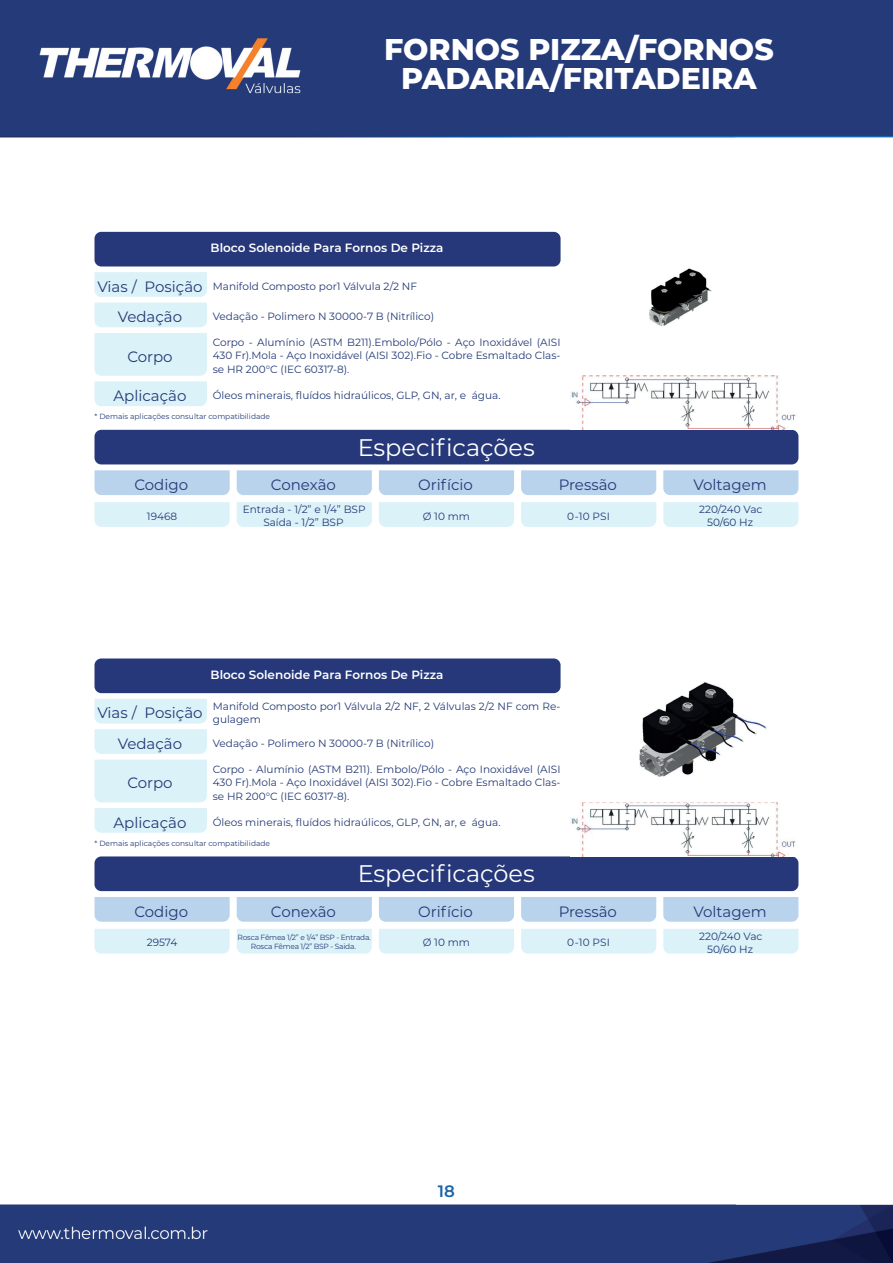
<style>
.page{position:relative;width:893px;height:1263px;background:#fff}
.page>*{position:absolute;margin:0;border:0;box-sizing:border-box;transform-origin:0 0}
.t1{font:800 30px/28.5px "Montserrat";color:#fff;text-align:center}
.t2{font:24px "Montserrat";color:#fff}
.t3{font:600 16.5px "Montserrat";color:#1a64ab}
.t4{font:15px/30.5px "Montserrat";color:#243a76;text-align:center}
.t5{font:600 12px "Montserrat";color:#fff}
.t6{font:10.5px/13.5px "Montserrat";color:#243a76;text-align:center}
.t7{font:7.5px "Montserrat";color:#243a76}
.t8{font:7.5px/9px "Montserrat";letter-spacing:-.03em;color:#243a76;text-align:center}
</style>
<div class="page">
<img style="left:0;top:0;width:893px;height:1263px">
<div style="left:94px;top:272px;width:113px;height:25px;background:#dcf2f9"></div>
<div style="left:94px;top:303px;width:113px;height:24px;background:#dcf2f9"></div>
<svg style="left:94px;top:333px;width:113px;height:73px;background:#def3f9"></svg>
<div style="left:94px;top:232px;width:467px;height:34px;background:#263879;border-radius:7px"></div>
<div style="left:94px;top:430px;width:704px;height:34px;background:#263879;border-radius:7px"></div>
<div style="left:237px;top:470px;width:135px;height:25px;background:#b9d3ed"></div>
<div style="left:95px;top:470px;width:135px;height:25px;background:#b9d3ed"></div>
<div style="left:379px;top:502px;width:135px;height:25px;background:#dcf2f9"></div>
<div style="left:663px;top:502px;width:135px;height:25px;background:#dcf2f9"></div>
<div style="left:379px;top:470px;width:135px;height:25px;background:#b9d3ed"></div>
<div style="left:663px;top:470px;width:135px;height:25px;background:#b9d3ed"></div>
<div style="left:521px;top:470px;width:135px;height:25px;background:#b9d3ed"></div>
<div style="left:521px;top:502px;width:135px;height:25px;background:#dcf2f9"></div>
<img style="left:587px;top:232px;width:192px;height:144px">
<div style="left:237px;top:502px;width:135px;height:25px;background:#dcf2f9"></div>
<div style="left:94px;top:502px;width:136px;height:25px;background:#dcf2f9"></div>
<img style="left:570px;top:376px;width:226px;height:54px">
<div style="left:94px;top:699px;width:113px;height:24px;background:#dcf2f9"></div>
<div style="left:94px;top:729px;width:113px;height:25px;background:#dcf2f9"></div>
<div style="left:94px;top:760px;width:113px;height:42px;background:#dcf2f9"></div>
<div style="left:95px;top:808px;width:112px;height:25px;background:#dcf2f9"></div>
<div style="left:94px;top:658px;width:467px;height:35px;background:#263879;border-radius:7px"></div>
<div style="left:94px;top:856px;width:704px;height:35px;background:#263879;border-radius:7px"></div>
<div style="left:237px;top:897px;width:135px;height:25px;background:#b9d3ed"></div>
<div style="left:95px;top:897px;width:135px;height:25px;background:#b9d3ed"></div>
<div style="left:379px;top:929px;width:135px;height:24px;background:#dcf2f9"></div>
<div style="left:663px;top:929px;width:135px;height:24px;background:#dcf2f9"></div>
<div style="left:379px;top:897px;width:135px;height:25px;background:#b9d3ed"></div>
<div style="left:663px;top:897px;width:135px;height:25px;background:#b9d3ed"></div>
<div style="left:521px;top:897px;width:135px;height:25px;background:#b9d3ed"></div>
<div style="left:521px;top:929px;width:135px;height:24px;background:#dcf2f9"></div>
<img style="left:587px;top:658px;width:192px;height:144px">
<div style="left:237px;top:929px;width:135px;height:24px;background:#dcf2f9"></div>
<div style="left:94px;top:929px;width:136px;height:24px;background:#dcf2f9"></div>
<img style="left:570px;top:802px;width:226px;height:54px">
<h1 class="t1" style="left:384px;top:34px;width:391px">FORNOS PIZZA/FORNOS<br>PADARIA/FRITADEIRA</h1>
<p class="t5" style="left:211px;top:239px;width:234px">Bloco Solenoide Para Fornos De Pizza</p>
<h3 class="t4" style="left:97px;top:271px;width:107px">Vias / Posição<br>Vedação</h3>
<h3 class="t4" style="left:127px;top:340px;width:47px">Corpo</h3>
<h3 class="t4" style="left:113px;top:380px;width:75px">Aplicação</h3>
<p class="t6" style="left:213px;top:279px;width:206px">Manifold Composto por1 Válvula 2/2 NF</p>
<p class="t6" style="left:213px;top:309px;width:223px">Vedação - Polimero N 30000-7 B (Nitrílico)</p>
<p class="t6" style="left:213px;top:335px;width:349px;text-align:justify">Corpo - Alumínio (ASTM B211).Embolo/Pólo - Aço Inoxidável (AISI 430 Fr).Mola - Aço Inoxidável (AISI 302).Fio - Cobre Esmaltado Clas&shy;se HR 200°C (IEC 60317-8).</p>
<p class="t6" style="left:213px;top:388px;width:289px">Óleos minerais, fluídos hidraúlicos, GLP, GN, ar, e água.</p>
<p class="t7" style="left:95px;top:411px;width:177px">* Demais aplicações consultar compatibilidade</p>
<h2 class="t2" style="left:358px;top:431px;width:179px">Especificações</h2>
<h3 class="t4" style="left:134px;top:469px;width:55px">Codigo</h3>
<h3 class="t4" style="left:271px;top:469px;width:67px">Conexão</h3>
<p class="t6" style="left:147px;top:509px;width:32px">19468</p>
<p class="t6" style="left:243px;top:503px;width:124px;line-height:12.6px">Entrada - 1/2” e 1/4” BSP<br>Saída - 1/2” BSP</p>
<h3 class="t4" style="left:418px;top:469px;width:56px">Orifício</h3>
<h3 class="t4" style="left:559px;top:469px;width:60px">Pressão</h3>
<h3 class="t4" style="left:693px;top:469px;width:75px">Voltagem</h3>
<p class="t6" style="left:567px;top:509px;width:44px">0-10 PSI</p>
<p class="t6" style="left:423px;top:509px;width:49px">Ø 10 mm</p>
<p class="t6" style="left:699px;top:503px;width:65px;line-height:12.6px">220/240 Vac<br>50/60 Hz</p>
<p class="t5" style="left:211px;top:666px;width:234px">Bloco Solenoide Para Fornos De Pizza</p>
<p class="t6" style="left:213px;top:699px;width:349px;text-align:left">Manifold Composto por1 Válvula 2/2 NF, 2 Válvulas 2/2 NF com Re&shy;gulagem</p>
<p class="t6" style="left:213px;top:736px;width:223px">Vedação - Polimero N 30000-7 B (Nitrílico)</p>
<p class="t6" style="left:213px;top:762px;width:349px;text-align:justify">Corpo - Alumínio (ASTM B211). Embolo/Pólo - Aço Inoxidável (AISI 430 Fr).Mola - Aço Inoxidável (AISI 302).Fio - Cobre Esmaltado Clas&shy;se HR 200°C (IEC 60317-8).</p>
<p class="t6" style="left:213px;top:815px;width:289px">Óleos minerais, fluídos hidraúlicos, GLP, GN, ar, e água.</p>
<p class="t7" style="left:95px;top:838px;width:177px">* Demais aplicações consultar compatibilidade</p>
<h3 class="t4" style="left:97px;top:697px;width:107px">Vias / Posição<br>Vedação</h3>
<h3 class="t4" style="left:127px;top:767px;width:47px">Corpo</h3>
<h3 class="t4" style="left:113px;top:806px;width:75px">Aplicação</h3>
<h2 class="t2" style="left:358px;top:857px;width:179px">Especificações</h2>
<h3 class="t4" style="left:134px;top:895px;width:55px">Codigo</h3>
<h3 class="t4" style="left:271px;top:895px;width:67px">Conexão</h3>
<p class="t6" style="left:147px;top:935px;width:32px">29574</p>
<p class="t8" style="left:238px;top:933px;width:135px">Rosca Fêmea 1/2” e 1/4” BSP - Entrada.<br>Rosca Fêmea 1/2” BSP - Saida.</p>
<h3 class="t4" style="left:418px;top:895px;width:56px">Orifício</h3>
<h3 class="t4" style="left:559px;top:895px;width:60px">Pressão</h3>
<h3 class="t4" style="left:693px;top:895px;width:75px">Voltagem</h3>
<p class="t6" style="left:567px;top:935px;width:44px">0-10 PSI</p>
<p class="t6" style="left:423px;top:935px;width:49px">Ø 10 mm</p>
<p class="t6" style="left:699px;top:929px;width:65px;line-height:12.6px">220/240 Vac<br>50/60 Hz</p>
<h3 class="t3" style="left:438px;top:1179px;width:19px">18</h3>
</div>
